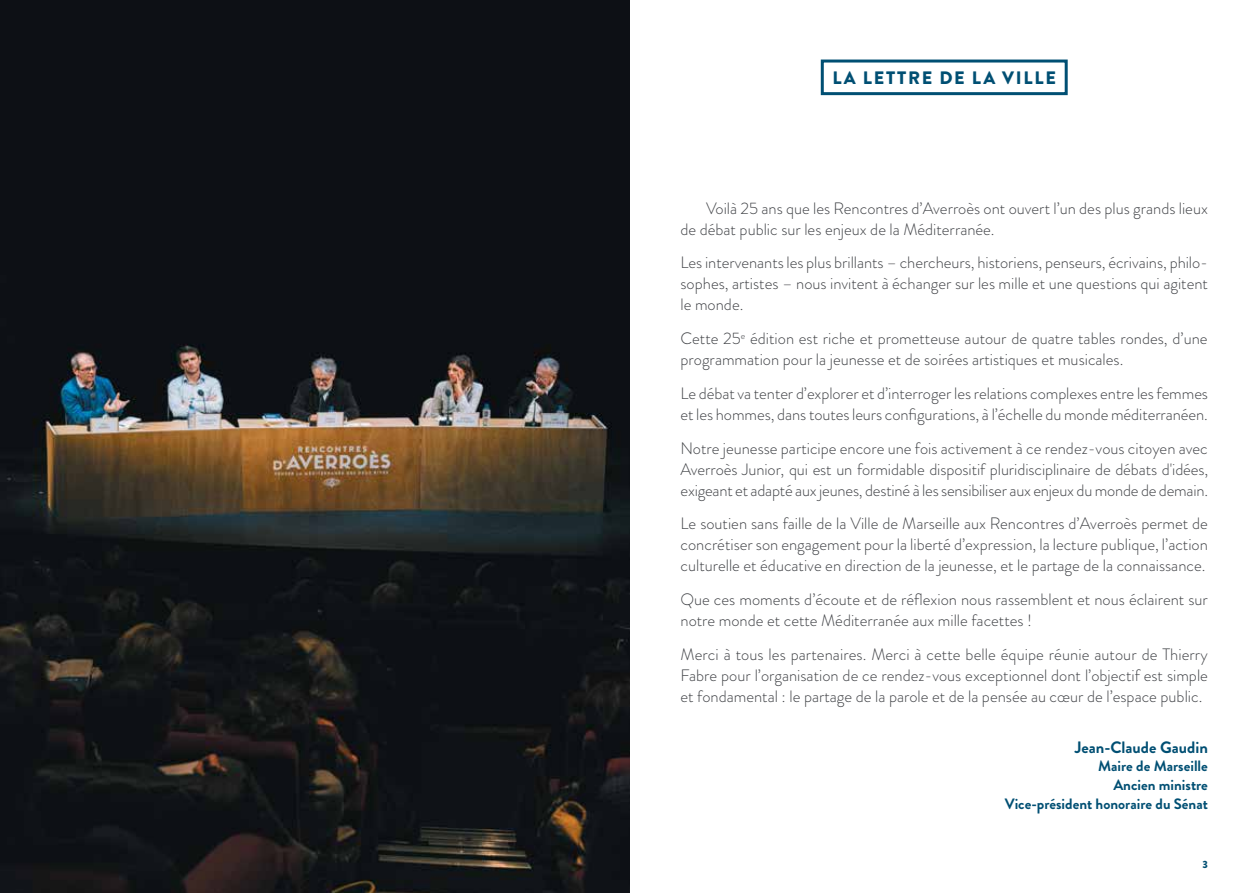
<style>
.page{position:relative;width:1259px;height:893px;background:#fff}
.page>*{position:absolute;margin:0;border:0;box-sizing:border-box;transform-origin:0 0}
.t1{font:900 18px "Brandon Grotesque";letter-spacing:.095em;color:#004f73}
.t2{font:300 16.5px/21px "Brandon Grotesque";color:#404246}
.t3{font:700 16.5px "Brandon Grotesque";color:#004f73}
.t4{font:700 15px/18.8px "Brandon Grotesque";color:#004f73;text-align:right}
.t5{font:900 10.5px "Brandon Grotesque";color:#004f73}
</style>
<div class="page">
<div style="left:821px;top:60px;width:246px;height:35px;border:3px solid #004f73"></div>
<img style="left:0;top:0;width:629px;height:893px">
<p class="t1" style="left:832px;top:65px;width:225px">LA LETTRE DE LA VILLE</p>
<p class="t2" style="left:680px;top:197px;width:529px;text-indent:26px">Voilà 25 ans que les Rencontres d’Averroès ont ouvert l’un des plus grands lieux de débat public sur les enjeux de la Méditerranée.</p>
<p class="t2" style="left:680px;top:252px;width:529px;text-align:justify">Les intervenants les plus brillants – chercheurs, historiens, penseurs, écrivains, philo&shy;sophes, artistes – nous invitent à échanger sur les mille et une questions qui agitent le monde.</p>
<p class="t2" style="left:680px;top:328px;width:528px">Cette 25<sup>e</sup> édition est riche et prometteuse autour de quatre tables rondes, d’une programmation pour la jeunesse et de soirées artistiques et musicales.</p>
<p class="t2" style="left:680px;top:383px;width:529px">Le débat va tenter d’explorer et d’interroger les relations complexes entre les femmes et les hommes, dans toutes leurs configurations, à l’échelle du monde méditerranéen.</p>
<p class="t2" style="left:680px;top:437px;width:529px;text-align:justify">Notre jeunesse participe encore une fois activement à ce rendez-vous citoyen avec Averroès Junior, qui est un formidable dispositif pluridisciplinaire de débats d'idées, exigeant et adapté aux jeunes, destiné à les sensibiliser aux enjeux du monde de demain.</p>
<p class="t2" style="left:680px;top:513px;width:529px;text-align:justify">Le soutien sans faille de la Ville de Marseille aux Rencontres d’Averroès permet de concrétiser son engagement pour la liberté d’expression, la lecture publique, l’action culturelle et éducative en direction de la jeunesse, et le partage de la connaissance.</p>
<p class="t2" style="left:680px;top:589px;width:529px">Que ces moments d’écoute et de réflexion nous rassemblent et nous éclairent sur notre monde et cette Méditerranée aux mille facettes !</p>
<p class="t2" style="left:680px;top:644px;width:529px;text-align:justify">Merci à tous les partenaires. Merci à cette belle équipe réunie autour de Thierry Fabre pour l’organisation de ce rendez-vous exceptionnel dont l’objectif est simple et fondamental : le partage de la parole et de la pensée au cœur de l’espace public.</p>
<p class="t3" style="left:1074px;top:735px;width:135px">Jean-Claude Gaudin</p>
<p class="t4" style="left:1005px;top:757px;width:204px">Maire de Marseille<br>Ancien ministre<br>Vice-président honoraire du Sénat</p>
<p class="t5" style="left:1202px;top:857px;width:7px">3</p>
</div>
